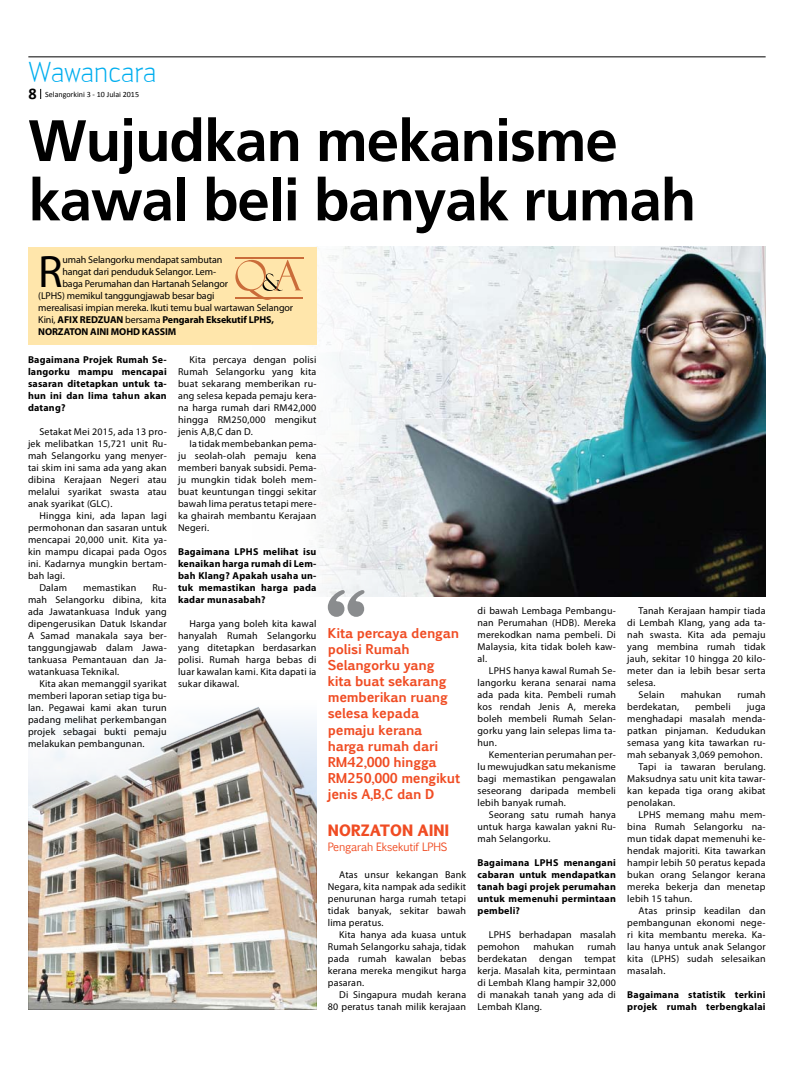
<style>
.page{position:relative;width:794px;height:1066px;background:#fff}
.page>*{position:absolute;margin:0;border:0;box-sizing:border-box;transform-origin:0 0}
.t1{font:700 58.3px/59.3px "Frutiger Linotype";letter-spacing:-.02em;color:#000}
.t2{font:45.6px "Myriad Pro";color:#000}
.t3{font:28px "Engel Lightltd";color:#00aeef}
.t4{font:700 16.3px "Calibri";color:#000}
.t5{font:800 15px "Pigiarniq";color:#f04c23}
.t6{font:700 13px/16px "Pigiarniq";letter-spacing:-.02em;color:#f04c23}
.t7{font:11px "Pigiarniq";letter-spacing:-.02em;color:#f04c23}
.t8{font:10px/12px "Myriad Pro";letter-spacing:.02em;color:#000;text-align:justify}
.t9{font:700 10px/12px "Myriad Pro";letter-spacing:.02em;color:#000;text-align:justify}
.t10{font:10px "Myriad Pro";letter-spacing:-.01em;color:#000}
.t11{font:700 10px "Myriad Pro";letter-spacing:-.01em;color:#000}
.t12{font:8px "Calibri";color:#000}
.s1{font-weight:400}
</style>
<div class="page">
<img style="left:252px;top:247px;width:513px;height:349px">
<hr style="left:28px;top:57px;width:737px;height:1px;background:#000">
<div style="left:28px;top:247px;width:288px;height:97px;background:#ffe6ab"></div>
<svg style="left:235px;top:260px;width:66px;height:40px"></svg>
<hr style="left:235px;top:297px;width:68px;height:2px;background:#ca6c39">
<hr style="left:235px;top:257px;width:69px;height:1px;background:#ca6c39">
<svg style="left:328px;top:590px;width:36px;height:27px"></svg>
<img style="left:28px;top:707px;width:288px;height:302px">
<h3 class="t3" style="left:28px;top:62px;width:130px">Wawancara</h3>
<p class="t12" style="left:45px;top:89px;width:95px">Selangorkini 3 - 10 Julai 2015</p>
<h3 class="t4" style="left:28px;top:83px;width:10px">8</h3>
<h1 class="t1" style="left:28px;top:111px;width:669px">Wujudkan mekanisme kawal beli banyak rumah</h1>
<h2 class="t2" style="left:38px;top:243px;width:26px">R</h2>
<p class="t10" style="left:62px;top:253px;width:161px">umah Selangorku mendapat sambutan</p>
<p class="t10" style="left:62px;top:265px;width:155px">hangat dari penduduk Selangor. Lem-</p>
<p class="t10" style="left:62px;top:277px;width:167px">baga Perumahan dan Hartanah Selangor</p>
<p class="t10" style="left:38px;top:289px;width:178px">(LPHS) memikul tanggungjawab besar bagi</p>
<p class="t10" style="left:38px;top:301px;width:256px">merealisasi impian mereka. Ikuti temu bual wartawan Selangor</p>
<p class="t11" style="left:38px;top:313px;width:237px"><span class="s1">Kini,</span> AFIX REDZUAN <span class="s1">bersama</span> Pengarah Eksekutif LPHS,</p>
<p class="t11" style="left:38px;top:325px;width:140px">NORZATON AINI MOHD KASSIM</p>
<p class="t9" style="left:28px;top:353px;width:140px">Bagaimana Projek Rumah Se&shy;langorku mampu mencapai sasaran ditetapkan untuk ta&shy;hun ini dan lima tahun akan datang?</p>
<p class="t8" style="left:28px;top:426px;width:140px;text-indent:11px">Setakat Mei 2015, ada 13 pro&shy;jek melibatkan 15,721 unit Ru&shy;mah Selangorku yang menyer&shy;tai skim ini sama ada yang akan dibina Kerajaan Negeri atau melalui syarikat swasta atau anak syarikat (GLC).</p>
<p class="t8" style="left:39px;top:510px;width:129px">Hingga kini, ada lapan lagi</p>
<p class="t8" style="left:28px;top:522px;width:140px">permohonan dan sasaran untuk</p>
<p class="t8" style="left:28px;top:534px;width:140px">mencapai 20,000 unit. Kita ya-</p>
<p class="t8" style="left:28px;top:546px;width:140px">kin mampu dicapai pada Ogos</p>
<p class="t8" style="left:28px;top:558px;width:140px">ini. Kadarnya mungkin bertam-</p>
<p class="t8" style="left:28px;top:570px;width:38px">bah lagi.</p>
<p class="t8" style="left:39px;top:582px;width:29px">Dalam</p>
<p class="t8" style="left:83px;top:582px;width:55px">memastikan</p>
<p class="t8" style="left:28px;top:582px;width:140px;text-indent:124px">Ru&shy;mah Selangorku dibina, kita ada Jawatankuasa Induk yang dipengerusikan Datuk Iskandar A Samad manakala saya ber&shy;tanggungjawab dalam Jawa&shy;tankuasa Pemantauan dan Ja&shy;watankuasa Teknikal.</p>
<p class="t8" style="left:28px;top:678px;width:140px;text-indent:11px">Kita akan memanggil syarikat memberi laporan setiap tiga bu&shy;lan. Pegawai kami akan turun padang melihat perkembangan projek sebagai bukti pemaju melakukan pembangunan.</p>
<p class="t8" style="left:178px;top:354px;width:140px;text-indent:11px">Kita percaya dengan polisi Rumah Selangorku yang kita buat sekarang memberikan ru&shy;ang selesa kepada pemaju kera&shy;na harga rumah dari RM42,000 hingga RM250,000 mengikut jenis A,B,C dan D.</p>
<p class="t8" style="left:178px;top:438px;width:140px;text-indent:11px">Ia tidak membebankan pema&shy;ju seolah-olah pemaju kena memberi banyak subsidi. Pema&shy;ju mungkin tidak boleh mem&shy;buat keuntungan tinggi sekitar bawah lima peratus tetapi mere&shy;ka ghairah membantu Kerajaan Negeri.</p>
<p class="t9" style="left:178px;top:545px;width:140px">Bagaimana LPHS melihat isu kenaikan harga rumah di Lem&shy;bah Klang? Apakah usaha un&shy;tuk memastikan harga pada kadar munasabah?</p>
<p class="t8" style="left:178px;top:618px;width:140px;text-indent:11px">Harga yang boleh kita kawal hanyalah Rumah Selangorku yang ditetapkan berdasarkan polisi. Rumah harga bebas di luar kawalan kami. Kita dapati ia sukar dikawal.</p>
<h3 class="t6" style="left:328px;top:626px;width:134px">Kita percaya dengan polisi Rumah<br>Selangorku yang kita buat sekarang memberikan ruang selesa kepada pemaju kerana harga rumah dari<br>RM42,000 hingga<br>RM250,000 mengikut jenis A,B,C dan D</h3>
<h3 class="t5" style="left:328px;top:819px;width:12px">NORZ</h3>
<h3 class="t5" style="left:370px;top:819px;width:67px">ATON AINI</h3>
<p class="t7" style="left:328px;top:839px;width:121px">Pengarah Eksekutif LPHS</p>
<p class="t8" style="left:328px;top:869px;width:140px;text-indent:11px">Atas unsur kekangan Bank Negara, kita nampak ada sedikit penurunan harga rumah tetapi tidak banyak, sekitar bawah lima peratus.</p>
<p class="t8" style="left:328px;top:929px;width:140px;text-indent:11px">Kita hanya ada kuasa untuk Rumah Selangorku sahaja, tidak pada rumah kawalan bebas kerana mereka mengikut harga pasaran.</p>
<p class="t8" style="left:328px;top:989px;width:140px;text-align:right">Di Singapura mudah kerana<br>80 peratus tanah milik kerajaan</p>
<p class="t8" style="left:477px;top:604px;width:140px">di bawah Lembaga Pembangu&shy;nan Perumahan (HDB). Mereka merekodkan nama pembeli. Di Malaysia, kita tidak boleh kaw&shy;al.</p>
<p class="t8" style="left:477px;top:664px;width:140px;text-indent:11px">LPHS hanya kawal Rumah Se&shy;langorku kerana senarai nama ada pada kita. Pembeli rumah kos rendah Jenis A, mereka boleh membeli Rumah Selan&shy;gorku yang lain selepas lima ta&shy;hun.</p>
<p class="t8" style="left:477px;top:748px;width:140px;text-indent:11px">Kementerian perumahan per&shy;lu mewujudkan satu mekanisme bagi memastikan pengawalan seseorang daripada membeli lebih banyak rumah.</p>
<p class="t8" style="left:477px;top:808px;width:140px;text-indent:11px">Seorang satu rumah hanya untuk harga kawalan yakni Ru&shy;mah Selangorku.</p>
<p class="t9" style="left:477px;top:856px;width:140px">Bagaimana LPHS menangani cabaran untuk mendapatkan tanah bagi projek perumahan untuk memenuhi permintaan pembeli?</p>
<p class="t8" style="left:477px;top:928px;width:140px;text-indent:11px">LPHS berhadapan masalah pemohon</p>
<p class="t8" style="left:477px;top:940px;width:140px;text-indent:110px">rumah berdekatan dengan tempat kerja. Masalah kita, permintaan di Lembah Klang hampir 32,000 di manakah tanah yang ada di Lembah Klang.</p>
<p class="t8" style="left:533px;top:940px;width:42px">mahukan</p>
<p class="t8" style="left:638px;top:604px;width:128px">Tanah Kerajaan hampir tiada</p>
<p class="t8" style="left:627px;top:616px;width:140px">di Lembah Klang, yang ada ta-</p>
<p class="t8" style="left:627px;top:628px;width:140px">nah swasta. Kita ada pemaju</p>
<p class="t8" style="left:627px;top:640px;width:140px">yang membina rumah tidak</p>
<p class="t8" style="left:627px;top:652px;width:140px">jauh, sekitar 10 hingga 20 kilo-</p>
<p class="t8" style="left:627px;top:664px;width:140px">meter dan ia lebih besar serta</p>
<p class="t8" style="left:627px;top:676px;width:30px">selesa.</p>
<p class="t8" style="left:638px;top:688px;width:28px">Selain</p>
<p class="t8" style="left:680px;top:688px;width:42px">mahukan</p>
<p class="t8" style="left:737px;top:688px;width:30px">rumah</p>
<p class="t8" style="left:627px;top:700px;width:53px">berdekatan,</p>
<p class="t8" style="left:695px;top:700px;width:37px">pembeli</p>
<p class="t8" style="left:746px;top:700px;width:20px">juga</p>
<p class="t8" style="left:627px;top:712px;width:140px">menghadapi masalah menda-</p>
<p class="t8" style="left:627px;top:724px;width:140px">patkan pinjaman. Kedudukan</p>
<p class="t8" style="left:627px;top:736px;width:140px">semasa yang kita tawarkan ru-</p>
<p class="t8" style="left:627px;top:748px;width:137px">mah sebanyak 3,069 pemohon.</p>
<p class="t8" style="left:638px;top:760px;width:129px">Tapi ia tawaran berulang.</p>
<p class="t8" style="left:627px;top:772px;width:140px">Maksudnya satu unit kita tawar-</p>
<p class="t8" style="left:627px;top:784px;width:140px">kan kepada tiga orang akibat</p>
<p class="t8" style="left:627px;top:796px;width:50px">penolakan.</p>
<p class="t8" style="left:638px;top:808px;width:128px">LPHS memang mahu mem-</p>
<p class="t8" style="left:627px;top:820px;width:140px">bina Rumah Selangorku na-</p>
<p class="t8" style="left:627px;top:832px;width:140px">mun tidak dapat memenuhi ke-</p>
<p class="t8" style="left:627px;top:844px;width:140px">hendak majoriti. Kita tawarkan</p>
<p class="t8" style="left:627px;top:856px;width:140px">hampir lebih 50 peratus kepada</p>
<p class="t8" style="left:627px;top:868px;width:140px">bukan orang Selangor kerana</p>
<p class="t8" style="left:627px;top:880px;width:140px">mereka bekerja dan menetap</p>
<p class="t8" style="left:627px;top:892px;width:67px">lebih 15 tahun.</p>
<p class="t8" style="left:638px;top:904px;width:129px">Atas prinsip keadilan dan</p>
<p class="t8" style="left:627px;top:916px;width:140px">pembangunan ekonomi nege-</p>
<p class="t8" style="left:627px;top:928px;width:140px">ri kita membantu mereka. Ka-</p>
<p class="t8" style="left:627px;top:940px;width:140px">lau hanya untuk anak Selangor</p>
<p class="t8" style="left:627px;top:952px;width:140px">kita (LPHS) sudah selesaikan</p>
<p class="t8" style="left:627px;top:964px;width:40px">masalah.</p>
<p class="t9" style="left:627px;top:988px;width:140px">Bagaimana statistik terkini projek rumah terbengkalai</p>
</div>
